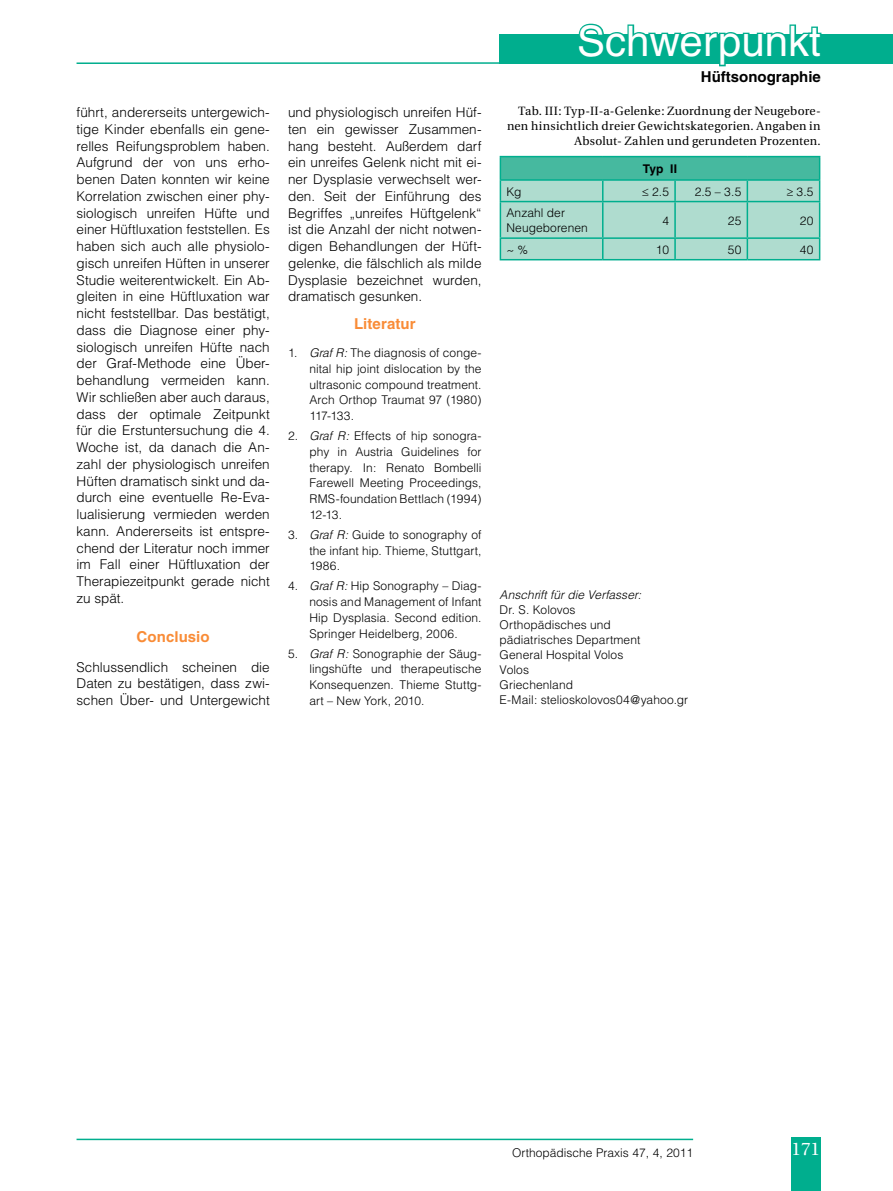
<style>
.page{position:relative;width:893px;height:1191px;background:#fff}
.page>*{position:absolute;margin:0;border:0;box-sizing:border-box;transform-origin:0 0}
.t1{font:42px "Helvetica";color:#fff}
.t2{font:18px "Utopia";color:#fff}
.t3{font:700 15px "Helvetica";letter-spacing:.005em;color:#f98c37}
.t4{font:700 15px "Helvetica";color:#000}
.t5{font:300 13.5px/16.8px "Helvetica";color:#000;text-align:justify}
.t6{font:300 12px/15.8px "Helvetica";letter-spacing:.005em;color:#000;text-align:justify}
.t7{font:12px/15px "Utopia";letter-spacing:.015em;color:#000;text-align:right}
.t8{font:italic 300 12px "Helvetica";letter-spacing:.005em;color:#000}
.t9{font:700 12px "Helvetica";color:#000}
.s1{font-style:italic}
</style>
<div class="page">
<hr style="left:77px;top:1138px;width:616px;height:2px;background:#00ae8e">
<div style="left:791px;top:1136px;width:30px;height:55px;background:#00ae8e"></div>
<hr style="left:77px;top:62px;width:816px;height:2px;background:#00ae8e">
<div style="left:500px;top:34px;width:393px;height:30px;background:#00ae8e"></div>
<svg style="left:578px;top:23px;width:244px;height:44px"></svg>
<hr style="left:500px;top:156px;width:103px;height:1px;background:#00ae8e">
<hr style="left:603px;top:156px;width:72px;height:1px;background:#00ae8e">
<hr style="left:675px;top:156px;width:72px;height:1px;background:#00ae8e">
<hr style="left:747px;top:156px;width:73px;height:1px;background:#00ae8e">
<svg style="left:500px;top:157px;width:320px;height:102px;background:#8cd1c0"></svg>
<hr style="left:500px;top:259px;width:103px;height:1px;background:#00ae8e">
<hr style="left:603px;top:259px;width:72px;height:1px;background:#00ae8e">
<hr style="left:675px;top:259px;width:72px;height:1px;background:#00ae8e">
<hr style="left:747px;top:259px;width:73px;height:1px;background:#00ae8e">
<p class="t5" style="left:77px;top:104px;width:195px">führt, andererseits untergewich&shy;tige Kinder ebenfalls ein gene&shy;relles Reifungsproblem haben.<br>Aufgrund der von uns erho&shy;benen Daten konnten wir keine Korrelation zwischen einer phy&shy;siologisch unreifen Hüfte und einer Hüftluxation feststellen. Es haben sich auch alle physiolo&shy;gisch unreifen Hüften in unserer Studie weiterentwickelt. Ein Ab&shy;gleiten in eine Hüftluxation war nicht feststellbar. Das bestätigt, dass die Diagnose einer phy&shy;siologisch unreifen Hüfte nach der Graf-Methode eine Über&shy;behandlung vermeiden kann.<br>Wir schließen aber auch daraus, dass der optimale Zeitpunkt für die Erstuntersuchung die 4.<br>Woche ist, da danach die An&shy;zahl der physiologisch unreifen Hüften dramatisch sinkt und da&shy;durch eine eventuelle Re-Eva&shy;lualisierung vermieden werden kann. Andererseits ist entspre&shy;chend der Literatur noch immer im Fall einer Hüftluxation der Therapiezeitpunkt gerade nicht zu spät.</p>
<p class="t3" style="left:137px;top:627px;width:75px">Conclusio</p>
<p class="t5" style="left:77px;top:658px;width:195px">Schlussendlich scheinen die Daten zu bestätigen, dass zwi&shy;schen Über- und Untergewicht</p>
<p class="t5" style="left:288px;top:104px;width:195px">und physiologisch unreifen Hüf&shy;ten ein gewisser Zusammen&shy;hang besteht. Außerdem darf ein unreifes Gelenk nicht mit ei&shy;ner Dysplasie verwechselt wer&shy;den. Seit der Einführung des Begriffes „unreifes Hüftgelenk“ ist die Anzahl der nicht notwen&shy;digen Behandlungen der Hüft&shy;gelenke, die fälschlich als milde Dysplasie bezeichnet wurden, dramatisch gesunken.</p>
<p class="t3" style="left:354px;top:314px;width:63px">Literatur</p>
<p class="t6" style="left:309px;top:345px;width:174px;text-indent:-21px">1. <span class="s1">Graf R:</span> The diagnosis of conge&shy;nital hip joint dislocation by the ultrasonic compound treatment.<br>Arch Orthop Traumat 97 (1980)<br>117-133.</p>
<p class="t6" style="left:309px;top:428px;width:174px;text-indent:-21px">2. <span class="s1">Graf R:</span> Effects of hip sonogra&shy;phy in Austria Guidelines for therapy. In: Renato Bombelli Farewell Meeting Proceedings, RMS-foundation Bettlach (1994)<br>12-13.</p>
<p class="t6" style="left:309px;top:526px;width:174px;text-indent:-21px">3. <span class="s1">Graf R:</span> Guide to sonography of the infant hip. Thieme, Stuttgart, 1986.</p>
<p class="t6" style="left:309px;top:578px;width:174px;text-indent:-21px">4. <span class="s1">Graf R:</span> Hip Sonography – Diag&shy;nosis and Management of Infant Hip Dysplasia. Second edition.<br>Springer Heidelberg, 2006.</p>
<p class="t6" style="left:309px;top:645px;width:174px;text-indent:-21px">5. <span class="s1">Graf R:</span> Sonographie der Säug&shy;lingshüfte und therapeutische Konsequenzen. Thieme Stuttg&shy;art – New York, 2010.</p>
<h1 class="t1" style="left:577px;top:17px;width:245px">Schwerpunkt</h1>
<p class="t4" style="left:701px;top:67px;width:122px">Hüftsonographie</p>
<p class="t7" style="left:507px;top:104px;width:315px">Tab. III: Typ-II-a-Gelenke: Zuordnung der Neugebore&shy;nen hinsichtlich dreier Gewichtskategorien. Angaben in<br>Absolut- Zahlen und gerundeten Prozenten.</p>
<p class="t9" style="left:643px;top:161px;width:36px">Typ II</p>
<p class="t6" style="left:506px;top:183px;width:17px">Kg</p>
<p class="t6" style="left:642px;top:183px;width:28px">≤ 2.5</p>
<p class="t6" style="left:695px;top:183px;width:48px">2.5 – 3.5</p>
<p class="t6" style="left:787px;top:183px;width:28px">≥ 3.5</p>
<p class="t6" style="left:506px;top:205px;width:83px;line-height:15px">Anzahl der<br>Neugeborenen</p>
<p class="t6" style="left:662px;top:212px;width:8px">4</p>
<p class="t6" style="left:728px;top:212px;width:15px">25</p>
<p class="t6" style="left:800px;top:212px;width:15px">20</p>
<p class="t6" style="left:506px;top:241px;width:23px">~ %</p>
<p class="t6" style="left:656px;top:241px;width:15px">10</p>
<p class="t6" style="left:728px;top:241px;width:15px">50</p>
<p class="t6" style="left:800px;top:241px;width:15px">40</p>
<p class="t8" style="left:500px;top:587px;width:143px">Anschrift für die Verfasser:</p>
<p class="t6" style="left:500px;top:602px;width:190px;line-height:15px;text-align:left">Dr. S. Kolovos<br>Orthopädisches und<br>pädiatrisches Department<br>General Hospital Volos<br>Volos<br>Griechenland<br>E-Mail: stelioskolovos04@yahoo.gr</p>
<p class="t6" style="left:512px;top:1144px;width:182px">Orthopädische Praxis 47, 4, 2011</p>
<h2 class="t2" style="left:791px;top:1139px;width:30px">171</h2>
</div>
